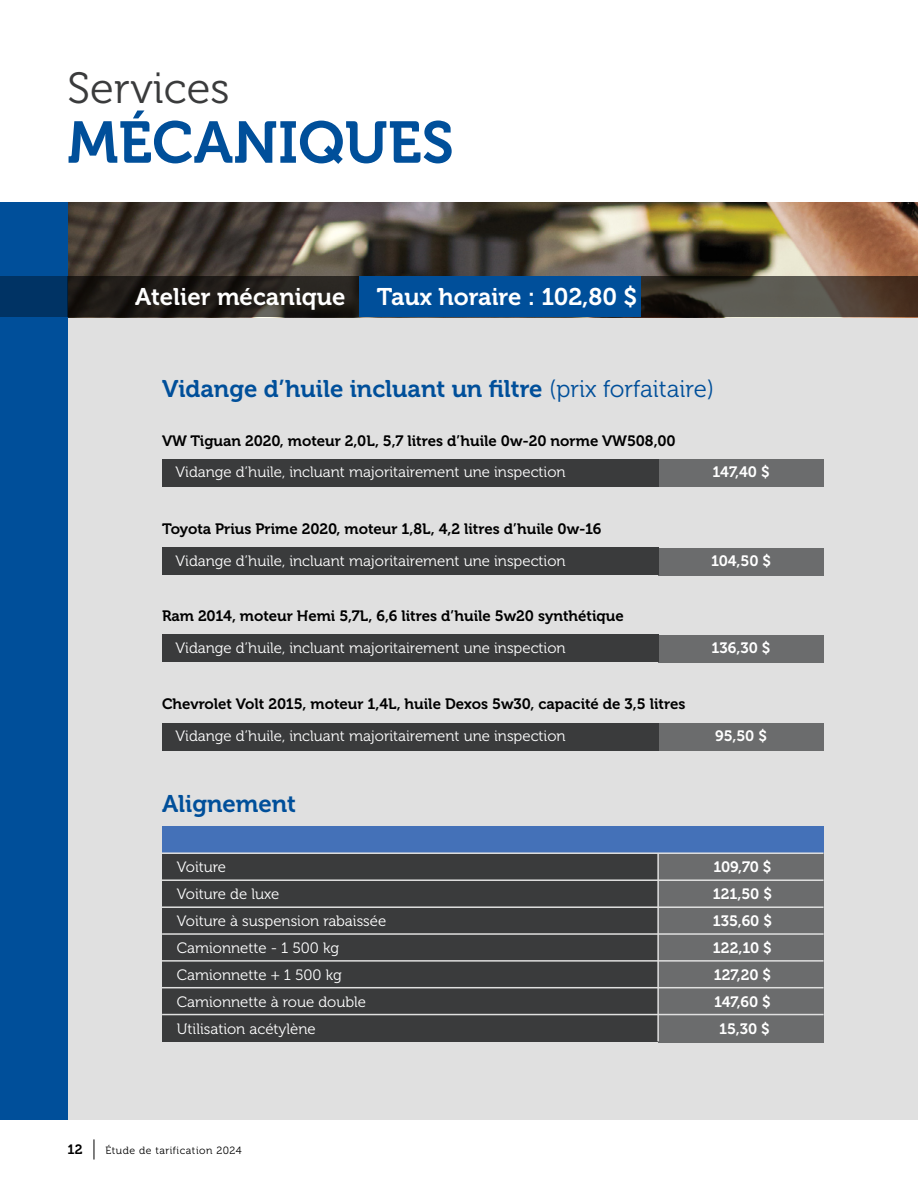
<style>
.page{position:relative;width:918px;height:1188px;background:#fff}
.page>*{position:absolute;margin:0;border:0;box-sizing:border-box;transform-origin:0 0}
.t1{font:58.5px "Museo 700";color:#004f9a}
.t2{font:43.5px "Museo 300";color:#3a3b3c}
.t3{font:24px "Museo 700";color:#004f9a}
.t4{font:24px "Museo 700";color:#fff}
.t5{font:15px "Museo 300";color:#fff}
.t6{font:15px "Museo 700";color:#000}
.t7{font:15px "Museo 700";letter-spacing:-.005em;color:#fff}
.t8{font:13.5px "Museo 700";color:#000}
.t9{font:10.5px "Museo 300";letter-spacing:.05em;color:#000}
.s1{font-family:"Museo 300"}
</style>
<div class="page">
<svg style="left:94px;top:1139px;width:1px;height:21px"></svg>
<div style="left:0;top:202px;width:918px;height:918px;background:#e0e0e0"></div>
<img style="left:68px;top:202px;width:850px;height:75px">
<div style="left:0;top:202px;width:68px;height:918px;background:#004f9a"></div>
<div style="left:0;top:277px;width:68px;height:40px;background:#003364"></div>
<svg style="left:68px;top:277px;width:850px;height:40px;background:#332d26"></svg>
<div style="left:359px;top:277px;width:281px;height:40px;background:#004f9a"></div>
<div style="left:658px;top:459px;width:166px;height:28px;background:#6b6c6d"></div>
<div style="left:162px;top:459px;width:496px;height:28px;background:#3a3b3c"></div>
<div style="left:658px;top:548px;width:166px;height:28px;background:#6b6c6d"></div>
<div style="left:162px;top:548px;width:496px;height:27px;background:#3a3b3c"></div>
<div style="left:658px;top:635px;width:166px;height:27px;background:#6b6c6d"></div>
<div style="left:162px;top:635px;width:496px;height:27px;background:#3a3b3c"></div>
<div style="left:658px;top:723px;width:166px;height:28px;background:#6b6c6d"></div>
<div style="left:162px;top:723px;width:496px;height:27px;background:#3a3b3c"></div>
<div style="left:162px;top:826px;width:496px;height:216px;background:#3a3b3c"></div>
<div style="left:658px;top:826px;width:166px;height:216px;background:#6b6c6d"></div>
<hr style="left:162px;top:879px;width:662px;height:2px;background:#e0e0e0">
<hr style="left:162px;top:906px;width:662px;height:2px;background:#e0e0e0">
<div style="left:162px;top:826px;width:662px;height:27px;background:#4471b8"></div>
<hr style="left:162px;top:852px;width:662px;height:2px;background:#e0e0e0">
<hr style="left:657px;top:853px;width:2px;height:188px;background:#e0e0e0">
<hr style="left:162px;top:933px;width:662px;height:2px;background:#e0e0e0">
<hr style="left:162px;top:960px;width:662px;height:2px;background:#e0e0e0">
<hr style="left:162px;top:987px;width:662px;height:1px;background:#e0e0e0">
<hr style="left:162px;top:1014px;width:662px;height:1px;background:#e0e0e0">
<h2 class="t2" style="left:68px;top:64px;width:164px">Services</h2>
<h1 class="t1" style="left:68px;top:110px;width:388px">MÉCANIQUES</h1>
<h3 class="t4" style="left:135px;top:283px;width:212px">Atelier mécanique</h3>
<h3 class="t4" style="left:377px;top:283px;width:261px">Taux horaire : 102,80 $</h3>
<h3 class="t3" style="left:162px;top:375px;width:554px">Vidange d’huile incluant un filtre <span class="s1">(prix forfaitaire)</span></h3>
<p class="t6" style="left:162px;top:432px;width:515px">VW Tiguan 2020, moteur 2,0L, 5,7 litres d’huile 0w-20 norme VW508,00</p>
<p class="t5" style="left:176px;top:464px;width:392px">Vidange d’huile, incluant majoritairement une inspection</p>
<p class="t7" style="left:712px;top:464px;width:59px">147,40 $</p>
<p class="t6" style="left:162px;top:520px;width:441px">Toyota Prius Prime 2020, moteur 1,8L, 4,2 litres d’huile 0w-16</p>
<p class="t5" style="left:176px;top:553px;width:392px">Vidange d’huile, incluant majoritairement une inspection</p>
<p class="t7" style="left:711px;top:552px;width:61px">104,50 $</p>
<p class="t6" style="left:162px;top:607px;width:463px">Ram 2014, moteur Hemi 5,7L, 6,6 litres d’huile 5w20 synthétique</p>
<p class="t5" style="left:176px;top:639px;width:392px">Vidange d’huile, incluant majoritairement une inspection</p>
<p class="t7" style="left:712px;top:639px;width:60px">136,30 $</p>
<p class="t6" style="left:162px;top:696px;width:525px">Chevrolet Volt 2015, moteur 1,4L, huile Dexos 5w30, capacité de 3,5 litres</p>
<p class="t5" style="left:176px;top:728px;width:392px">Vidange d’huile, incluant majoritairement une inspection</p>
<p class="t7" style="left:715px;top:728px;width:53px">95,50 $</p>
<h3 class="t3" style="left:162px;top:791px;width:136px">Alignement</h3>
<p class="t5" style="left:177px;top:859px;width:51px">Voiture</p>
<p class="t7" style="left:713px;top:858px;width:60px">109,70 $</p>
<p class="t5" style="left:177px;top:886px;width:104px">Voiture de luxe</p>
<p class="t7" style="left:713px;top:885px;width:61px">121,50 $</p>
<p class="t5" style="left:177px;top:913px;width:211px">Voiture à suspension rabaissée</p>
<p class="t7" style="left:713px;top:912px;width:60px">135,60 $</p>
<p class="t5" style="left:177px;top:940px;width:164px">Camionnette - 1 500 kg</p>
<p class="t7" style="left:713px;top:939px;width:60px">122,10 $</p>
<p class="t5" style="left:177px;top:967px;width:166px">Camionnette + 1 500 kg</p>
<p class="t7" style="left:714px;top:966px;width:59px">127,20 $</p>
<p class="t5" style="left:177px;top:994px;width:191px">Camionnette à roue double</p>
<p class="t7" style="left:714px;top:993px;width:58px">147,60 $</p>
<p class="t5" style="left:177px;top:1021px;width:140px">Utilisation acétylène</p>
<p class="t7" style="left:719px;top:1020px;width:52px">15,30 $</p>
<p class="t8" style="left:68px;top:1142px;width:17px">12</p>
<p class="t9" style="left:105px;top:1145px;width:138px">Étude de tarification 2024</p>
</div>
